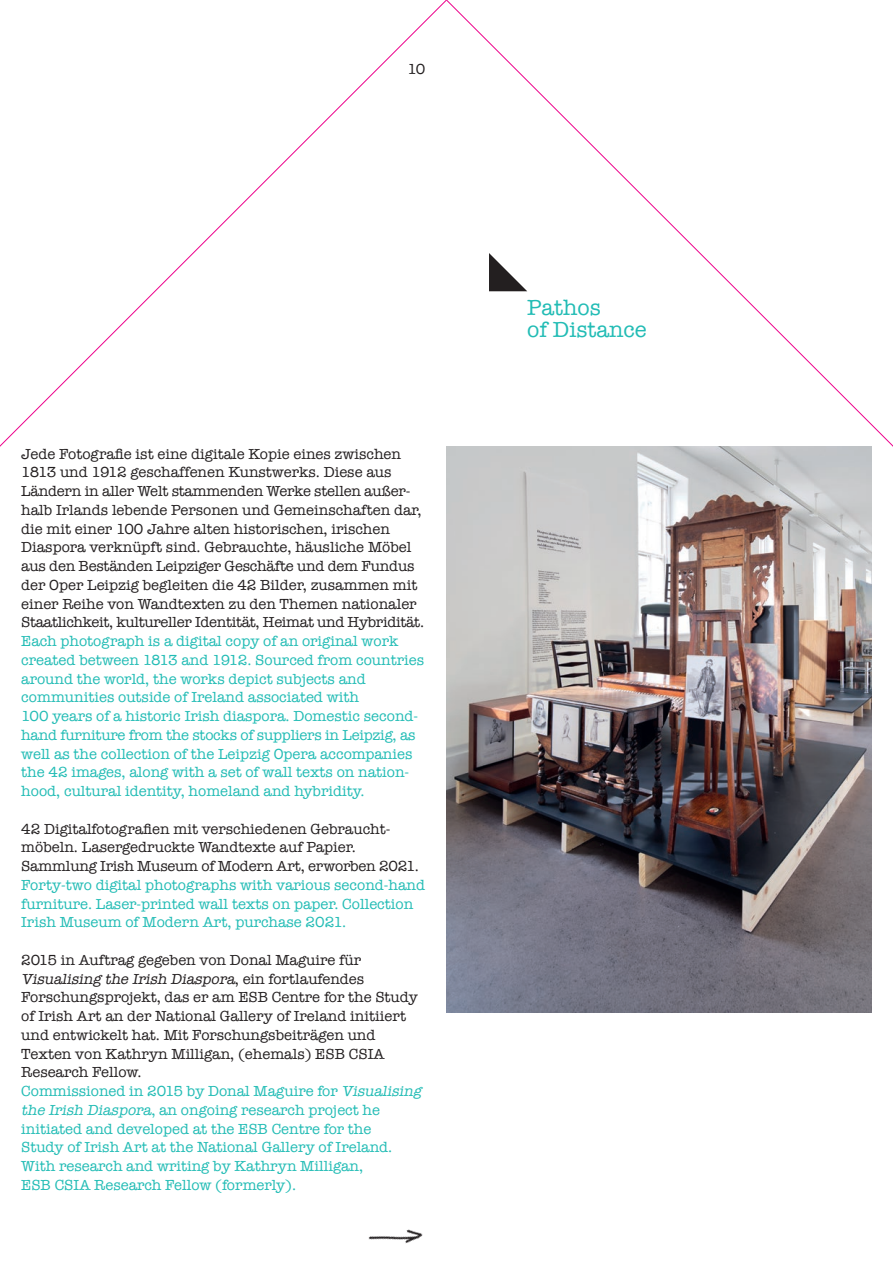
<style>
.page{position:relative;width:893px;height:1263px;background:#fff}
.page>*{position:absolute;margin:0;border:0;box-sizing:border-box;transform-origin:0 0}
.t1{font:22.5px/22.5px "American Typewriter";color:#22bcb5}
.t2{font:15px/18.8px "American Typewriter";color:#231f20}
.t3{font:15px/18.8px "American Typewriter";color:#22bcb5}
.s1{font-style:italic}
.s2{color:#22bcb5}
.s3{font-style:italic;color:#22bcb5}
</style>
<div class="page">
<img style="left:368px;top:1229px;width:55px;height:14px">
<img style="left:446px;top:460px;width:426px;height:552px">
<svg style="left:448px;top:1px;width:445px;height:459px"></svg>
<svg style="left:0;top:0;width:448px;height:460px"></svg>
<p class="t2" style="left:407px;top:59px;width:19px">10</p>
<p class="t2" style="left:21px;top:444px;width:404px">Jede Fotografie ist eine digitale Kopie eines zwischen 1813 und 1912 geschaffenen Kunstwerks. Diese aus Ländern in aller Welt stammenden Werke stellen außer&shy;halb Irlands lebende Personen und Gemeinschaften dar, die mit einer 100 Jahre alten historischen, irischen Diaspora verknüpft sind. Gebrauchte, häusliche Möbel aus den Beständen Leipziger Geschäfte und dem Fundus der Oper Leipzig begleiten die 42 Bilder, zusammen mit einer Reihe von Wandtexten zu den Themen nationaler Staatlichkeit, kultureller Identität, Heimat und Hybridität.</p>
<p class="t3" style="left:21px;top:631px;width:404px">Each photograph is a digital copy of an original work created between 1813 and 1912. Sourced from countries around the world, the works depict subjects and communities outside of Ireland associated with<br>100 years of a historic Irish diaspora. Domestic second&shy;hand furniture from the stocks of suppliers in Leipzig, as well as the collection of the Leipzig Opera accompanies the 42 images, along with a set of wall texts on nation&shy;hood, cultural identity, homeland and hybridity.</p>
<p class="t2" style="left:21px;top:819px;width:399px">42 Digitalfotografien mit verschiedenen Gebraucht&shy;möbeln. Lasergedruckte Wandtexte auf Papier.<br>Sammlung Irish Museum of Modern Art, erworben 2021.</p>
<p class="t3" style="left:21px;top:875px;width:405px">Forty-two digital photographs with various second-hand furniture. Laser-printed wall texts on paper. Collection<br>Irish Museum of Modern Art, purchase 2021.</p>
<p class="t2" style="left:21px;top:950px;width:405px">2015 in Auftrag gegeben von Donal Maguire für <span class="s1">Visualising the Irish Diaspora</span>, e i n fo r t l a u fe n d e s Forschungsprojekt, das er am ESB Centre for the Study of Irish Art an der National Gallery of Ireland initiiert und entwickelt hat. Mit Forschungsbeiträgen und Texten von Kathryn Milligan, (ehemals) ESB CSIA Research Fellow.<br><span class="s2">Commissioned in 2015 by Donal Maguire for</span> <span class="s3">Visualising the Irish Diaspora</span><span class="s2">, an ongoing research project he initiated and developed at the ESB Centre for the<br>Study of Irish Art at the National Gallery of Ireland.<br>With research and writing by Kathryn Milligan,<br>ESB CSIA Research Fellow (formerly).</span></p>
<h1 class="t1" style="left:527px;top:295px;width:121px">Pathos<br>of Distance</h1>
</div>
